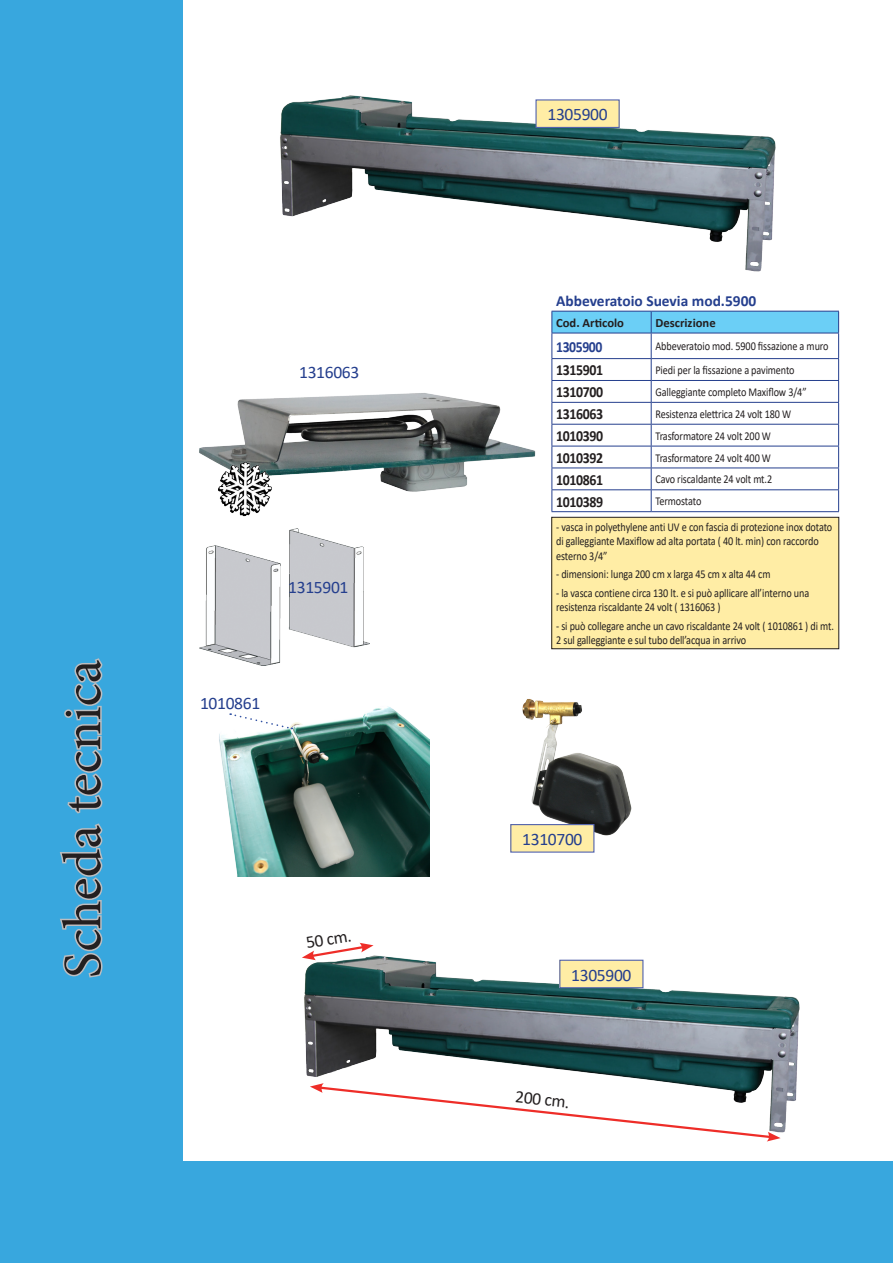
<style>
.page{position:relative;width:893px;height:1263px;background:#fff}
.page>*{position:absolute;margin:0;border:0;box-sizing:border-box;transform-origin:0 0}
.t1{font:54px "Minion Pro";color:#231f20}
.t2{font:17.55px "Calibri";letter-spacing:-.02em;color:#253f8e}
.t3{font:17.55px "Calibri";color:#231f20}
.t4{font:700 15.45px "Calibri";letter-spacing:-.025em;color:#231f20;scale:.9 1}
.t5{font:700 15.45px "Calibri";color:#253f8e}
.t6{font:700 15.45px "Calibri";letter-spacing:-.03em;color:#253f8e;scale:.89 1}
.t7{font:700 12.6px "Calibri";color:#231f20}
.TABELLA_GIALLA{font:12px/14.4px "Calibri";letter-spacing:-.01em;color:#231f20;scale:.85 1}
</style>
<div class="page">
<div style="left:0;top:0;width:183px;height:1263px;background:#38a7de"></div>
<svg style="left:59px;top:823px;width:44px;height:155px"></svg>
<svg style="left:64px;top:658px;width:39px;height:156px"></svg>
<div style="left:54px;top:1161px;width:839px;height:102px;background:#38a7de"></div>
<img style="left:522px;top:699px;width:110px;height:139px">
<div style="left:511px;top:825px;width:83px;height:27px;background:#ffeda5"></div>
<div style="left:510px;top:824px;width:84px;height:29px;border:1px solid #5263ae"></div>
<img style="left:304px;top:942px;width:496px;height:200px">
<img style="left:199px;top:529px;width:170px;height:137px">
<img style="left:199px;top:393px;width:337px;height:99px">
<img style="left:219px;top:706px;width:210px;height:170px">
<div style="left:560px;top:960px;width:83px;height:28px;background:#ffeda5"></div>
<div style="left:559px;top:960px;width:84px;height:28px;border:1px solid #5263ae"></div>
<img style="left:214px;top:460px;width:62px;height:57px">
<svg style="left:230px;top:713px;width:62px;height:17px"></svg>
<svg style="left:310px;top:1083px;width:471px;height:58px"></svg>
<svg style="left:302px;top:943px;width:72px;height:17px"></svg>
<svg style="left:552px;top:311px;width:287px;height:200px"></svg>
<hr style="left:552px;top:511px;width:99px;height:1px;background:#253f8e">
<hr style="left:651px;top:511px;width:188px;height:1px;background:#253f8e">
<div style="left:552px;top:517px;width:287px;height:132px;background:#ffeda5"></div>
<div style="left:552px;top:517px;width:287px;height:132px;border:1px solid #231f20"></div>
<img style="left:280px;top:95px;width:496px;height:177px">
<div style="left:536px;top:100px;width:83px;height:27px;background:#ffeda5"></div>
<div style="left:535px;top:99px;width:85px;height:29px;border:1px solid #5263ae"></div>
<p class="t1" style="left:47px;top:978px;width:320px;rotate:-90deg">Scheda tecnica</p>
<p class="t2" style="left:299px;top:360px;width:62px">1316063</p>
<p class="t2" style="left:288px;top:574px;width:62px">1315901</p>
<p class="t2" style="left:200px;top:691px;width:62px">1010861</p>
<p class="t3" style="left:304px;top:930px;width:47px;rotate:-9deg">50 cm.</p>
<p class="t2" style="left:547px;top:102px;width:62px">1305900</p>
<p class="t5" style="left:556px;top:290px;width:202px">Abbeveratoio Suevia mod.5900</p>
<p class="t7" style="left:556px;top:314px;width:69px">Cod. Articolo</p>
<p class="t7" style="left:655px;top:314px;width:62px">Descrizione</p>
<p class="t6" style="left:556px;top:336px;width:53px">1305900</p>
<p class="TABELLA_GIALLA" style="left:655px;top:339px;width:205px">Abbeveratoio mod. 5900 fissazione a muro</p>
<p class="t4" style="left:556px;top:359px;width:54px">1315901</p>
<p class="TABELLA_GIALLA" style="left:655px;top:363px;width:165px">Piedi per la fissazione a pavimento</p>
<p class="t4" style="left:556px;top:381px;width:54px">1310700</p>
<p class="TABELLA_GIALLA" style="left:655px;top:384px;width:179px">Galleggiante completo Maxiflow 3/4”</p>
<p class="t4" style="left:556px;top:403px;width:54px">1316063</p>
<p class="TABELLA_GIALLA" style="left:655px;top:406px;width:161px">Resistenza elettrica 24 volt 180 W</p>
<p class="t4" style="left:556px;top:425px;width:54px">1010390</p>
<p class="TABELLA_GIALLA" style="left:655px;top:428px;width:137px">Trasformatore 24 volt 200 W</p>
<p class="t4" style="left:556px;top:447px;width:54px">1010392</p>
<p class="TABELLA_GIALLA" style="left:655px;top:450px;width:137px">Trasformatore 24 volt 400 W</p>
<p class="t4" style="left:556px;top:469px;width:54px">1010861</p>
<p class="TABELLA_GIALLA" style="left:655px;top:472px;width:139px">Cavo riscaldante 24 volt mt.2</p>
<p class="t4" style="left:556px;top:490px;width:54px">1010389</p>
<p class="TABELLA_GIALLA" style="left:655px;top:494px;width:56px">Termostato</p>
<p class="TABELLA_GIALLA" style="left:556px;top:519px;width:326px">- vasca in polyethylene anti UV e con fascia di protezione inox dotato di galleggiante Maxiflow ad alta portata ( 40 lt. min) con raccordo esterno 3/4”</p>
<p class="TABELLA_GIALLA" style="left:556px;top:567px;width:254px">- dimensioni: lunga 200 cm x larga 45 cm x alta 44 cm</p>
<p class="TABELLA_GIALLA" style="left:556px;top:585px;width:299px">- la vasca contiene circa 130 lt. e si può apllicare all’interno una resistenza riscaldante 24 volt ( 1316063 )</p>
<p class="TABELLA_GIALLA" style="left:556px;top:618px;width:328px">- si può collegare anche un cavo riscaldante 24 volt ( 1010861 ) di mt.<br>2 sul galleggiante e sul tubo dell’acqua in arrivo</p>
<p class="t2" style="left:522px;top:827px;width:62px">1310700</p>
<p class="t2" style="left:571px;top:962px;width:62px">1305900</p>
<p class="t3" style="left:517px;top:1084px;width:56px;rotate:6deg">200 cm.</p>
</div>
